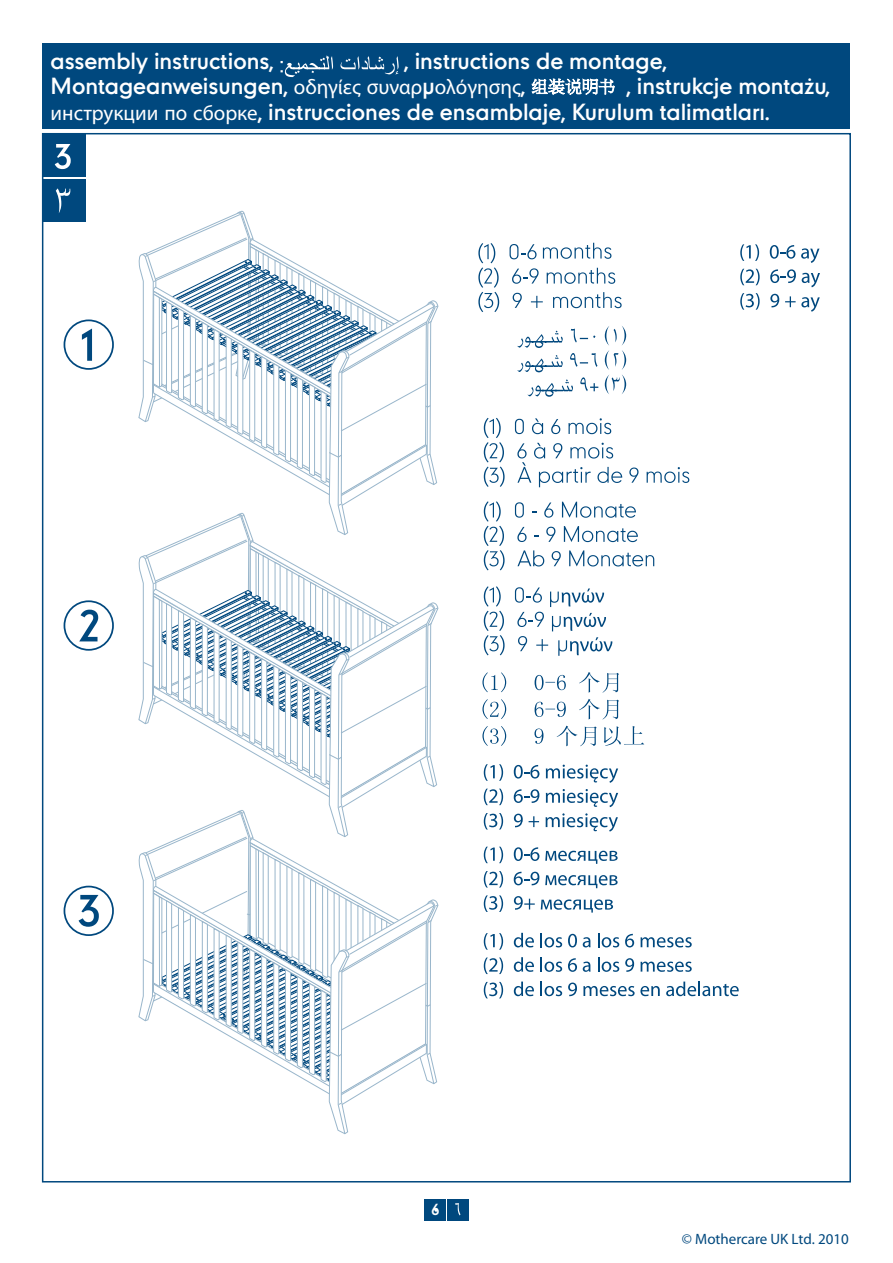
<style>
.page{position:relative;width:893px;height:1263px;background:#fff}
.page>*{position:absolute;margin:0;border:0;box-sizing:border-box;transform-origin:0 0}
.t1{font:21px/25.2px "Mothercare";color:#fff}
.t2{font:15px "Myriad Pro";color:#00487e}
.t3{font:15px "Mothercare";color:#fff}
.s1{font-family:"Myriad Pro"}
</style>
<div class="page">
<div style="left:425px;top:1199px;width:21px;height:21px;background:#00487e"></div>
<div style="left:447px;top:1199px;width:22px;height:21px;background:#00487e"></div>
<svg style="left:455px;top:1203px;width:5px;height:12px"></svg>
<div style="left:42px;top:44px;width:808px;height:85px;background:#00487e"></div>
<svg style="left:531px;top:78px;width:84px;height:17px"></svg>
<svg style="left:434px;top:1208px;width:4px;height:3px"></svg>
<div style="left:43px;top:134px;width:43px;height:43px;background:#00487e"></div>
<div style="left:43px;top:180px;width:43px;height:42px;background:#00487e"></div>
<svg style="left:55px;top:144px;width:16px;height:25px"></svg>
<svg style="left:56px;top:188px;width:14px;height:25px"></svg>
<svg style="left:82px;top:328px;width:10px;height:33px"></svg>
<div style="left:64px;top:319px;width:50px;height:51px;border:2px solid #00487e;border-radius:50%"></div>
<svg style="left:79px;top:609px;width:19px;height:32px"></svg>
<div style="left:64px;top:600px;width:50px;height:51px;border:2px solid #00487e;border-radius:50%"></div>
<svg style="left:79px;top:895px;width:20px;height:32px"></svg>
<div style="left:64px;top:885px;width:50px;height:51px;border:2px solid #00487e;border-radius:50%"></div>
<svg style="left:509px;top:244px;width:27px;height:15px"></svg>
<svg style="left:512px;top:268px;width:26px;height:16px"></svg>
<svg style="left:547px;top:268px;width:68px;height:16px"></svg>
<svg style="left:543px;top:243px;width:68px;height:16px"></svg>
<svg style="left:478px;top:243px;width:21px;height:69px"></svg>
<svg style="left:513px;top:293px;width:9px;height:15px"></svg>
<svg style="left:531px;top:296px;width:12px;height:12px"></svg>
<svg style="left:553px;top:292px;width:68px;height:16px"></svg>
<svg style="left:517px;top:326px;width:109px;height:71px"></svg>
<svg style="left:515px;top:419px;width:9px;height:15px"></svg>
<svg style="left:532px;top:418px;width:11px;height:16px"></svg>
<svg style="left:551px;top:419px;width:9px;height:15px"></svg>
<svg style="left:568px;top:418px;width:43px;height:16px"></svg>
<svg style="left:484px;top:418px;width:20px;height:69px"></svg>
<svg style="left:517px;top:443px;width:105px;height:44px"></svg>
<svg style="left:629px;top:467px;width:9px;height:16px"></svg>
<svg style="left:646px;top:467px;width:43px;height:16px"></svg>
<svg style="left:515px;top:502px;width:9px;height:16px"></svg>
<svg style="left:544px;top:502px;width:9px;height:16px"></svg>
<svg style="left:562px;top:502px;width:74px;height:16px"></svg>
<svg style="left:517px;top:527px;width:9px;height:15px"></svg>
<svg style="left:546px;top:527px;width:9px;height:15px"></svg>
<svg style="left:564px;top:526px;width:74px;height:16px"></svg>
<svg style="left:484px;top:501px;width:20px;height:69px"></svg>
<svg style="left:517px;top:550px;width:27px;height:16px"></svg>
<svg style="left:552px;top:551px;width:9px;height:15px"></svg>
<svg style="left:569px;top:550px;width:85px;height:16px"></svg>
<svg style="left:515px;top:587px;width:27px;height:16px"></svg>
<svg style="left:550px;top:588px;width:54px;height:19px"></svg>
<svg style="left:517px;top:612px;width:27px;height:15px"></svg>
<svg style="left:552px;top:613px;width:54px;height:18px"></svg>
<svg style="left:484px;top:586px;width:20px;height:69px"></svg>
<svg style="left:518px;top:636px;width:9px;height:15px"></svg>
<svg style="left:536px;top:639px;width:12px;height:12px"></svg>
<svg style="left:558px;top:637px;width:54px;height:19px"></svg>
<svg style="left:484px;top:764px;width:19px;height:17px"></svg>
<svg style="left:514px;top:765px;width:25px;height:13px"></svg>
<svg style="left:546px;top:764px;width:72px;height:19px"></svg>
<svg style="left:484px;top:788px;width:19px;height:17px"></svg>
<svg style="left:514px;top:789px;width:25px;height:14px"></svg>
<svg style="left:546px;top:789px;width:72px;height:18px"></svg>
<svg style="left:484px;top:813px;width:19px;height:16px"></svg>
<svg style="left:514px;top:813px;width:25px;height:14px"></svg>
<svg style="left:545px;top:813px;width:73px;height:18px"></svg>
<svg style="left:484px;top:846px;width:19px;height:17px"></svg>
<svg style="left:514px;top:847px;width:25px;height:14px"></svg>
<svg style="left:545px;top:851px;width:72px;height:13px"></svg>
<svg style="left:484px;top:871px;width:19px;height:16px"></svg>
<svg style="left:514px;top:871px;width:25px;height:14px"></svg>
<svg style="left:545px;top:875px;width:72px;height:13px"></svg>
<svg style="left:484px;top:895px;width:19px;height:17px"></svg>
<svg style="left:514px;top:896px;width:21px;height:14px"></svg>
<svg style="left:541px;top:899px;width:72px;height:13px"></svg>
<svg style="left:484px;top:933px;width:19px;height:16px"></svg>
<svg style="left:514px;top:933px;width:20px;height:14px"></svg>
<svg style="left:540px;top:933px;width:22px;height:14px"></svg>
<svg style="left:568px;top:934px;width:9px;height:13px"></svg>
<svg style="left:583px;top:937px;width:7px;height:10px"></svg>
<svg style="left:598px;top:933px;width:21px;height:14px"></svg>
<svg style="left:625px;top:934px;width:9px;height:13px"></svg>
<svg style="left:640px;top:937px;width:52px;height:10px"></svg>
<svg style="left:484px;top:957px;width:19px;height:17px"></svg>
<svg style="left:514px;top:957px;width:20px;height:15px"></svg>
<svg style="left:540px;top:957px;width:22px;height:15px"></svg>
<svg style="left:568px;top:958px;width:9px;height:14px"></svg>
<svg style="left:583px;top:961px;width:7px;height:11px"></svg>
<svg style="left:598px;top:957px;width:21px;height:15px"></svg>
<svg style="left:625px;top:958px;width:9px;height:14px"></svg>
<svg style="left:640px;top:961px;width:52px;height:11px"></svg>
<svg style="left:484px;top:982px;width:19px;height:16px"></svg>
<svg style="left:514px;top:981px;width:20px;height:15px"></svg>
<svg style="left:540px;top:981px;width:22px;height:15px"></svg>
<svg style="left:568px;top:982px;width:9px;height:14px"></svg>
<svg style="left:583px;top:986px;width:51px;height:10px"></svg>
<svg style="left:640px;top:986px;width:20px;height:10px"></svg>
<svg style="left:666px;top:981px;width:73px;height:15px"></svg>
<svg style="left:770px;top:245px;width:25px;height:14px"></svg>
<svg style="left:801px;top:248px;width:18px;height:15px"></svg>
<svg style="left:740px;top:244px;width:19px;height:17px"></svg>
<svg style="left:740px;top:269px;width:19px;height:16px"></svg>
<svg style="left:770px;top:269px;width:26px;height:14px"></svg>
<svg style="left:802px;top:273px;width:18px;height:14px"></svg>
<svg style="left:740px;top:293px;width:19px;height:17px"></svg>
<svg style="left:770px;top:294px;width:9px;height:13px"></svg>
<svg style="left:785px;top:296px;width:10px;height:11px"></svg>
<svg style="left:801px;top:297px;width:19px;height:15px"></svg>
<svg style="left:482px;top:725px;width:162px;height:21px"></svg>
<svg style="left:482px;top:699px;width:137px;height:20px"></svg>
<svg style="left:482px;top:672px;width:137px;height:21px"></svg>
<svg style="left:249px;top:43px;width:178px;height:92px"></svg>
<svg style="left:138px;top:211px;width:301px;height:923px"></svg>
<p class="t1" style="left:51px;top:48px;width:224px">assembly instructions,</p>
<p class="t1" style="left:51px;top:48px;width:618px;text-indent:354px">, instructions de montage,<br>Montageanweisungen, <span class="s1">οδηγίες συναρ</span>µ<span class="s1">ολόγησης</span>,</p>
<p class="t1" style="left:51px;top:73px;width:781px;text-indent:576px">, instrukcje montażu, <span class="s1">инструкции по сборке</span>, instrucciones de ensamblaje, Kurulum talimatları.</p>
<p class="t3" style="left:432px;top:1199px;width:9px">6</p>
<p class="t2" style="left:682px;top:1229px;width:168px">© Mothercare UK Ltd. 2010</p>
</div>
